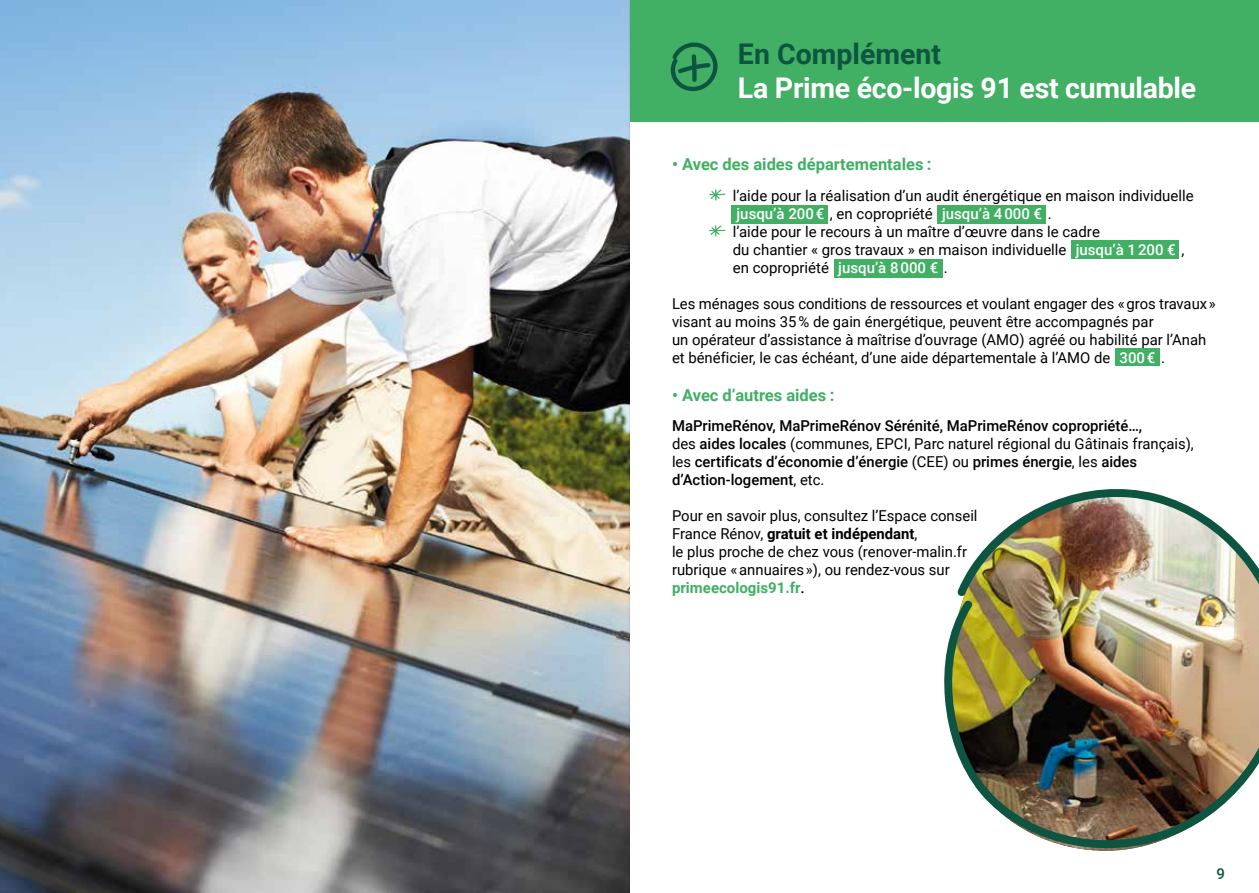
<style>
.page{position:relative;width:1259px;height:893px;background:#fff}
.page>*{position:absolute;margin:0;border:0;box-sizing:border-box;transform-origin:0 0}
.t1{font:700 28.5px "Roboto";letter-spacing:-.01em;color:#fff}
.t2{font:700 28.5px "Roboto";color:#0d5540}
.t3{font:700 16.5px "Roboto";color:#41af64}
.t4{font:15px/18px "Roboto";color:#000}
.t5{font:500 15px/18px "Roboto";color:#000}
.t6{font:500 15px "Roboto";color:#0d5540}
.s1{font-weight:500;color:#fff}
.s2{font-weight:400}
.s3{font-weight:700}
.s4{font-weight:700;color:#41af64}
.s5{font-family:"Minion Pro";font-size:18px}
</style>
<div class="page">
<div style="left:629px;top:0;width:630px;height:121px;background:#41af64"></div>
<svg style="left:670px;top:42px;width:48px;height:49px"></svg>
<div style="left:732px;top:205px;width:96px;height:18px;background:#41af64"></div>
<div style="left:1071px;top:241px;width:108px;height:18px;background:#41af64"></div>
<div style="left:834px;top:259px;width:109px;height:18px;background:#41af64"></div>
<div style="left:1115px;top:349px;width:44px;height:17px;background:#41af64"></div>
<img style="left:0;top:0;width:629px;height:893px">
<img style="left:944px;top:489px;width:315px;height:362px">
<div style="left:937px;top:205px;width:109px;height:18px;background:#41af64"></div>
<svg style="left:709px;top:189px;width:16px;height:12px"></svg>
<svg style="left:709px;top:225px;width:16px;height:12px"></svg>
<h1 class="t2" style="left:738px;top:34px;width:205px">En Complément</h1>
<h1 class="t1" style="left:738px;top:68px;width:460px">La Prime éco-logis 91 est cumulable</h1>
<p class="t3" style="left:672px;top:152px;width:261px">• Avec des aides départementales :</p>
<p class="t4" style="left:733px;top:186px;width:462px">l’aide pour la réalisation d’un audit énergétique en maison individuelle <span class="s1">jusqu’à 200 €</span> , en copropriété <span class="s1">jusqu’à 4 000 €</span> .<br>l’aide pour le recours à un maître d’œuvre dans le cadre<br>du chantier « gros travaux » en maison individuelle <span class="s1">jusqu’à 1 200 €</span> , en copropriété <span class="s1">jusqu’à 8 000 €</span> .</p>
<p class="t4" style="left:672px;top:294px;width:545px">Les ménages sous conditions de ressources et voulant engager des « gros travaux » visant au moins 35 % de gain énergétique, peuvent être accompagnés par<br>un opérateur d’assistance à maîtrise d’ouvrage (AMO) agréé ou habilité par l’Anah et bénéficier, le cas échéant, d’une aide départementale à l’AMO de <span class="s1">300 €</span> .</p>
<p class="t3" style="left:672px;top:383px;width:164px">• Avec d’autres aides :</p>
<p class="t5" style="left:672px;top:416px;width:523px">MaPrimeRénov, MaPrimeRénov Sérénité, MaPrimeRénov copropriété…,<br><span class="s2">des</span> aides locales <span class="s2">(communes, EPCI, Parc naturel régional du Gâtinais français), les</span> certificats d’économie d’énergie <span class="s2">(CEE) ou</span> primes énergie<span class="s2">, les</span> aides d’Action-logement<span class="s2">, etc.</span></p>
<p class="t4" style="left:672px;top:506px;width:307px">Pour en savoir plus, consultez l’Espace conseil France Rénov, <span class="s3">gratuit et indépendant</span>,<br>le plus proche de chez vous (renover-malin.fr rubrique « annuaires »), ou rendez-vous sur <span class="s4">primeecologis91.fr</span><span class="s5">.</span></p>
<p class="t6" style="left:1216px;top:863px;width:10px">9</p>
</div>
